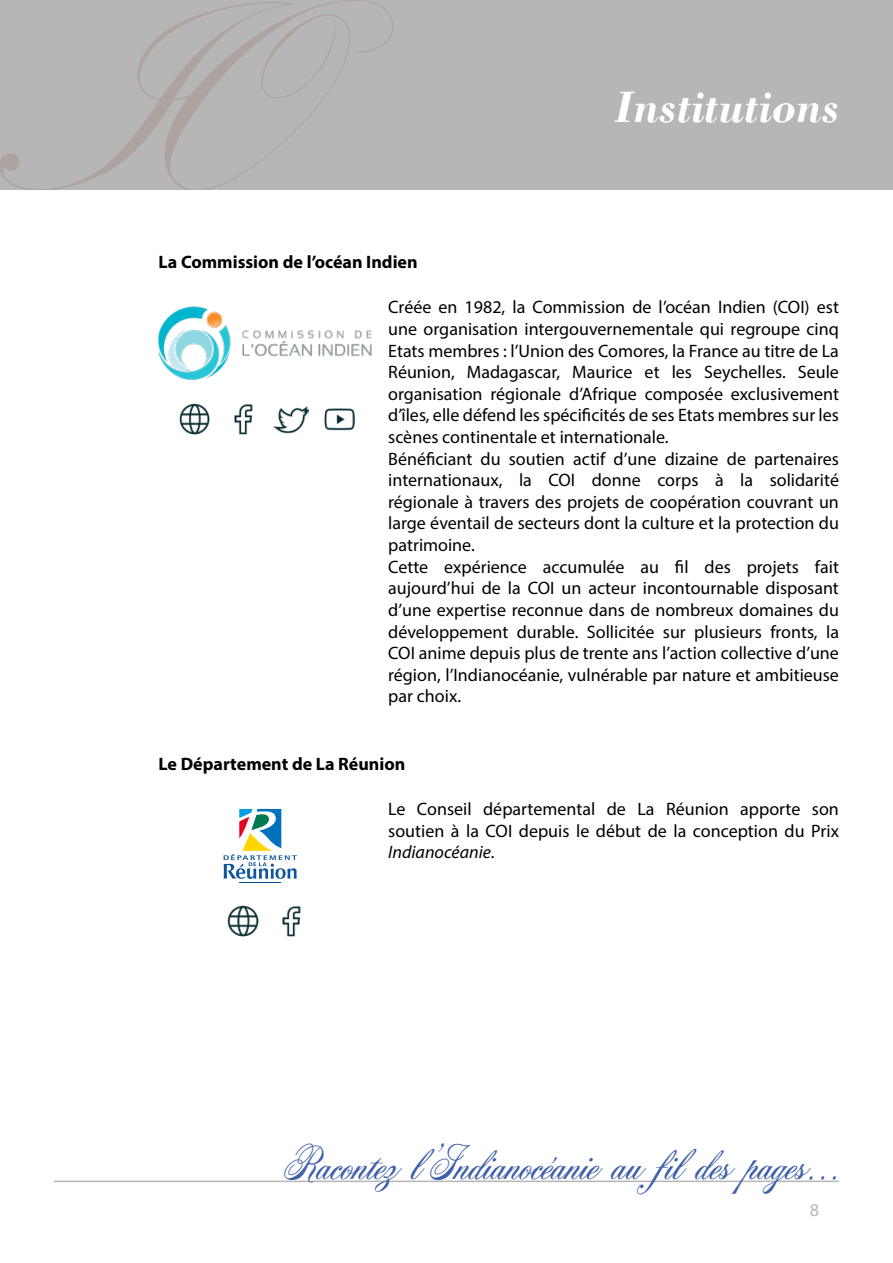
<style>
.page{position:relative;width:893px;height:1263px;background:#fff}
.page>*{position:absolute;margin:0;border:0;box-sizing:border-box;transform-origin:0 0}
.t1{font:45px "Acroterion JF";color:#3e5fa9}
.t2{font:italic 700 45px "Bodoni";color:#fff}
.t3{font:18px/21.6px "Myriad Pro";color:#000}
.t4{font:700 18px "Myriad Pro";color:#000}
.t5{font:18px "Myriad Pro";color:#b7b6b7}
.s1{font-style:italic}
</style>
<div class="page">
<hr style="left:54px;top:1180px;width:785px;height:2px;background:#b7b6b7">
<div style="left:0;top:0;width:893px;height:190px;background:#b7b6b7"></div>
<svg style="left:0;top:32px;width:165px;height:158px"></svg>
<svg style="left:165px;top:0;width:228px;height:190px"></svg>
<img style="left:159px;top:306px;width:213px;height:75px">
<svg style="left:240px;top:808px;width:35px;height:1px"></svg>
<hr style="left:239px;top:882px;width:42px;height:1px;background:#0d579f">
<svg style="left:224px;top:809px;width:73px;height:70px"></svg>
<img style="left:179px;top:403px;width:31px;height:32px">
<img style="left:227px;top:905px;width:32px;height:32px">
<img style="left:234px;top:404px;width:19px;height:31px">
<img style="left:282px;top:906px;width:19px;height:31px">
<img style="left:274px;top:406px;width:34px;height:28px">
<img style="left:324px;top:408px;width:31px;height:23px">
<h1 class="t2" style="left:614px;top:79px;width:227px">Institutions</h1>
<p class="t4" style="left:159px;top:250px;width:261px">La Commission de l’océan Indien</p>
<p class="t3" style="left:388px;top:296px;width:452px">Créée en 1982, la Commission de l’océan Indien (COI) est une organisation intergouvernementale qui regroupe cinq Etats membres : l’Union des Comores, la France au titre de La Réunion, Madagascar, Maurice et les Seychelles. Seule organisation régionale d’Afrique composée exclusivement d’îles, elle défend les spécificités de ses Etats membres sur les scènes continentale et internationale.<br>Bénéficiant du soutien actif d’une dizaine de partenaires internationaux, la COI donne corps à la solidarité régionale à travers des projets de coopération couvrant un large éventail de secteurs dont la culture et la protection du patrimoine.<br>Cette expérience accumulée au fil des projets fait aujourd’hui de la COI un acteur incontournable disposant d’une expertise reconnue dans de nombreux domaines du développement durable. Sollicitée sur plusieurs fronts, la COI anime depuis plus de trente ans l’action collective d’une région, l’Indianocéanie, vulnérable par nature et ambitieuse par choix.</p>
<p class="t4" style="left:159px;top:752px;width:248px">Le Département de La Réunion</p>
<p class="t3" style="left:388px;top:798px;width:452px;text-align:justify">Le Conseil départemental de La Réunion apporte son soutien à la COI depuis le début de la conception du Prix <span class="s1">Indianocéanie</span>.</p>
<h1 class="t1" style="left:283px;top:1134px;width:557px">Racontez l’Indianocéanie au fil des pages...</h1>
<p class="t5" style="left:810px;top:1198px;width:11px">8</p>
</div>
